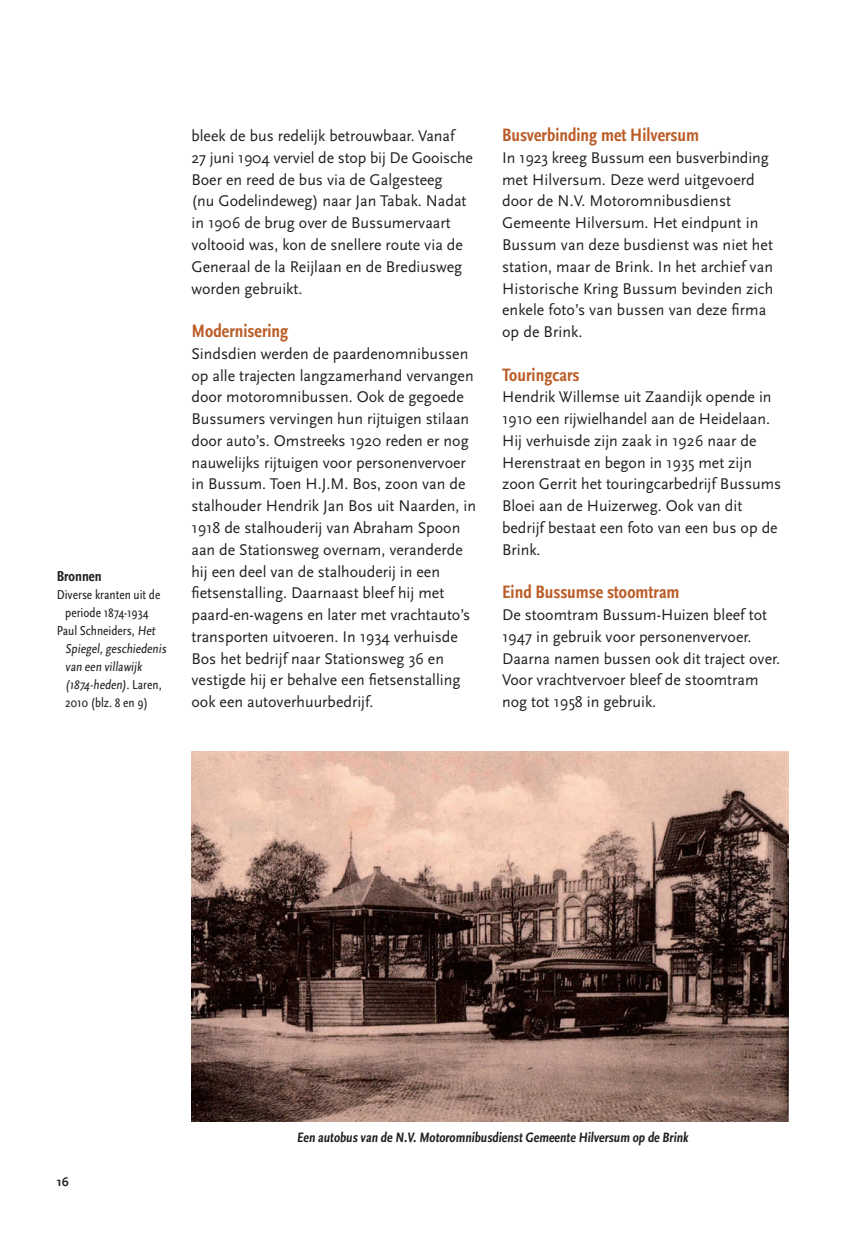
<style>
.page{position:relative;width:851px;height:1234px;background:#fff}
.page>*{position:absolute;margin:0;border:0;box-sizing:border-box;transform-origin:0 0}
.t1{font:700 condensed 18.75px "Scala Sans Pro";color:#bb5d28}
.t2{font:16.2px/21.8px "Scala Sans Pro";color:#231f20}
.t3{font:700 condensed 15px "Scala Sans Pro";color:#231f20}
.t4{font:700 condensed 14.25px "Scala Sans Pro";color:#231f20}
.t5{font:condensed 13.5px "Scala Sans Pro";color:#231f20}
.t6{font:700 12.75px "Scala Sans Pro";color:#231f20}
</style>
<div class="page">
<img style="left:191px;top:751px;width:597px;height:369px">
<p class="t3" style="left:57px;top:567px;width:47px">Bronnen</p>
<p class="t5" style="left:57px;top:587px;width:105px">Diverse kranten uit de</p>
<p class="t5" style="left:65px;top:605px;width:85px">periode 1874-1934</p>
<p class="t5" style="left:57px;top:623px;width:102px">Paul Schneiders, Het</p>
<p class="t5" style="left:65px;top:641px;width:104px">Spiegel,geschiedenis</p>
<p class="t5" style="left:65px;top:659px;width:80px">van een villawijk</p>
<p class="t5" style="left:65px;top:677px;width:98px">(1874-heden).Laren,</p>
<p class="t5" style="left:65px;top:695px;width:84px">2010 (blz. 8 en 9)</p>
<p class="t2" style="left:191px;top:125px;width:283px">bleek de bus redelijk betrouwbaar. Vanaf 27 juni 1904 verviel de stop bij De Gooische Boer en reed de bus via de Galgesteeg<br>(nu Godelindeweg) naar Jan Tabak. Nadat in 1906 de brug over de Bussumervaart voltooid was, kon de snellere route via de Generaal de la Reijlaan en de Brediusweg worden gebruikt.</p>
<p class="t1" style="left:191px;top:320px;width:98px">Modernisering</p>
<p class="t2" style="left:191px;top:342px;width:286px">Sindsdien werden de paardenomnibussen op alle trajecten langzamerhand vervangen door motoromnibussen. Ook de gegoede Bussumers vervingen hun rijtuigen stilaan door auto’s. Omstreeks 1920 reden er nog nauwelijks rijtuigen voor personenvervoer in Bussum. Toen H.J.M. Bos, zoon van de stalhouder Hendrik Jan Bos uit Naarden, in 1918 de stalhouderij van Abraham Spoon aan de Stationsweg overnam, veranderde hij een deel van de stalhouderij in een fietsenstalling. Daarnaast bleef hij met paard-en-wagens en later met vrachtauto’s transporten uitvoeren. In 1934 verhuisde Bos het bedrijf naar Stationsweg 36 en vestigde hij er behalve een fietsenstalling ook een autoverhuurbedrijf.</p>
<p class="t1" style="left:502px;top:124px;width:198px">Busverbinding met Hilversum</p>
<p class="t2" style="left:502px;top:147px;width:272px">In 1923 kreeg Bussum een busverbinding met Hilversum. Deze werd uitgevoerd door de N.V. Motoromnibusdienst Gemeente Hilversum. Het eindpunt in Bussum van deze busdienst was niet het station, maar de Brink. In het archief van Historische Kring Bussum bevinden zich enkele foto’s van bussen van deze firma op de Brink.</p>
<p class="t1" style="left:502px;top:363px;width:79px">Touringcars</p>
<p class="t2" style="left:502px;top:386px;width:281px">Hendrik Willemse uit Zaandijk opende in 1910 een rijwielhandel aan de Heidelaan.<br>Hij verhuisde zijn zaak in 1926 naar de Herenstraat en begon in 1935 met zijn zoon Gerrit het touringcarbedrijf Bussums Bloei aan de Huizerweg. Ook van dit bedrijf bestaat een foto van een bus op de Brink.</p>
<p class="t1" style="left:502px;top:581px;width:179px">Eind Bussumse stoomtram</p>
<p class="t2" style="left:502px;top:603px;width:279px">De stoomtram Bussum-Huizen bleef tot 1947 in gebruik voor personenvervoer.<br>Daarna namen bussen ook dit traject over.<br>Voor vrachtvervoer bleef de stoomtram nog tot 1958 in gebruik.</p>
<p class="t6" style="left:57px;top:1174px;width:13px">16</p>
<p class="t4" style="left:297px;top:1129px;width:394px">Een autobus van de N.V. Motoromnibusdienst Gemeente Hilversum op de Brink</p>
</div>
